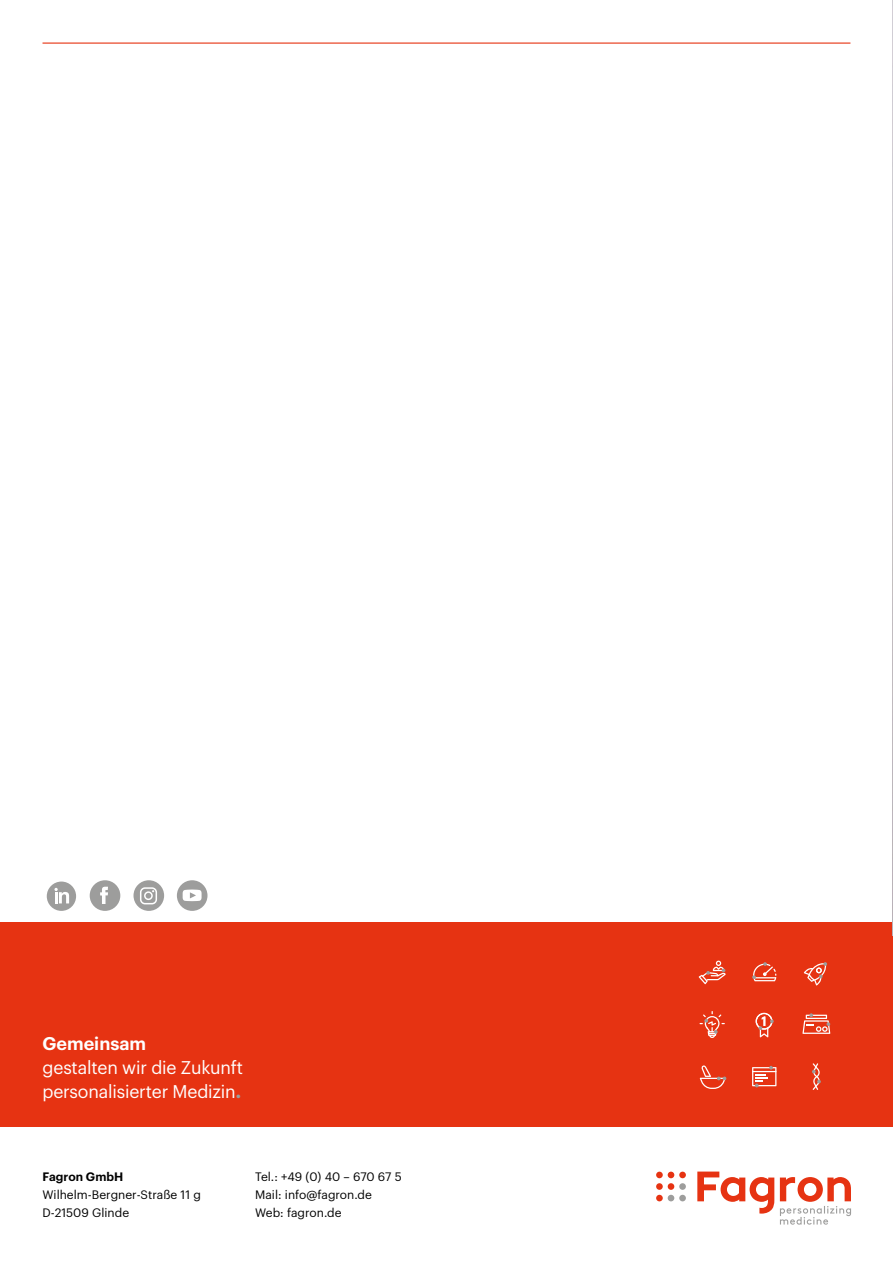
<style>
.page{position:relative;width:893px;height:1263px;background:#fff}
.page>*{position:absolute;margin:0;border:0;box-sizing:border-box;transform-origin:0 0}
.t1{font:18px/24px "Graphik";letter-spacing:-.01em;color:#fff}
.t2{font:600 18px "Graphik";color:#fff}
.t3{font:12px/18px "Graphik";letter-spacing:.005em;color:#000}
.t4{font:600 12px "Graphik";letter-spacing:.005em;color:#000}
.s1{font-weight:700;color:#9d9d9c}
</style>
<div class="page">
<div style="left:679px;top:1195px;width:7px;height:6px;background:#9d9d9c;border-radius:50%"></div>
<div style="left:656px;top:1195px;width:7px;height:6px;background:#e63312;border-radius:50%"></div>
<svg style="left:668px;top:1195px;width:6px;height:6px"></svg>
<div style="left:679px;top:1171px;width:7px;height:7px;background:#e63312;border-radius:50%"></div>
<div style="left:656px;top:1171px;width:7px;height:7px;background:#e63312;border-radius:50%"></div>
<div style="left:668px;top:1171px;width:6px;height:7px;background:#e63312;border-radius:50%"></div>
<div style="left:679px;top:1183px;width:7px;height:7px;background:#9d9d9c;border-radius:50%"></div>
<div style="left:656px;top:1183px;width:7px;height:7px;background:#e63312;border-radius:50%"></div>
<div style="left:668px;top:1183px;width:6px;height:7px;background:#e63312;border-radius:50%"></div>
<svg style="left:697px;top:1171px;width:77px;height:42px"></svg>
<svg style="left:780px;top:1177px;width:71px;height:47px"></svg>
<div style="left:0;top:923px;width:893px;height:204px;background:#e63312"></div>
<svg style="left:756px;top:1013px;width:18px;height:24px"></svg>
<svg style="left:700px;top:1011px;width:25px;height:27px"></svg>
<svg style="left:752px;top:962px;width:24px;height:19px"></svg>
<svg style="left:699px;top:961px;width:27px;height:23px"></svg>
<svg style="left:804px;top:962px;width:23px;height:23px"></svg>
<svg style="left:812px;top:1063px;width:9px;height:27px"></svg>
<svg style="left:752px;top:1066px;width:24px;height:21px"></svg>
<svg style="left:700px;top:1065px;width:26px;height:24px"></svg>
<svg style="left:802px;top:1013px;width:28px;height:21px"></svg>
<div style="left:133px;top:880px;width:31px;height:31px;background:#9d9d9c;border-radius:50%"></div>
<div style="left:140px;top:887px;width:17px;height:17px;border:2px solid #fff;border-radius:4px"></div>
<div style="left:144px;top:891px;width:9px;height:9px;border:1px solid #fff;border-radius:50%"></div>
<div style="left:90px;top:880px;width:30px;height:31px;background:#9d9d9c;border-radius:50%"></div>
<svg style="left:100px;top:887px;width:8px;height:17px"></svg>
<div style="left:47px;top:881px;width:29px;height:30px;background:#9d9d9c;border-radius:50%"></div>
<svg style="left:54px;top:888px;width:15px;height:15px"></svg>
<div style="left:177px;top:880px;width:30px;height:31px;background:#9d9d9c;border-radius:50%"></div>
<svg style="left:183px;top:889px;width:19px;height:12px"></svg>
<img style="left:892px;top:0;width:1px;height:935px">
<hr style="left:43px;top:43px;width:807px;height:1px;background:#e63312">
<h1 class="t2" style="left:43px;top:1030px;width:105px">Gemeinsam</h1>
<h1 class="t1" style="left:43px;top:1054px;width:202px">gestalten wir die Zukunft personalisierter Medizin<span class="s1">.</span></h1>
<p class="t4" style="left:43px;top:1168px;width:82px">Fagron GmbH</p>
<p class="t3" style="left:43px;top:1185px;width:160px">Wilhelm-Bergner-Straße 11 g<br>D-21509 Glinde</p>
<p class="t3" style="left:255px;top:1167px;width:148px">Tel.: +49 (0) 40 – 670 67 5<br>Mail: info@fagron.de<br>Web: fagron.de</p>
</div>
